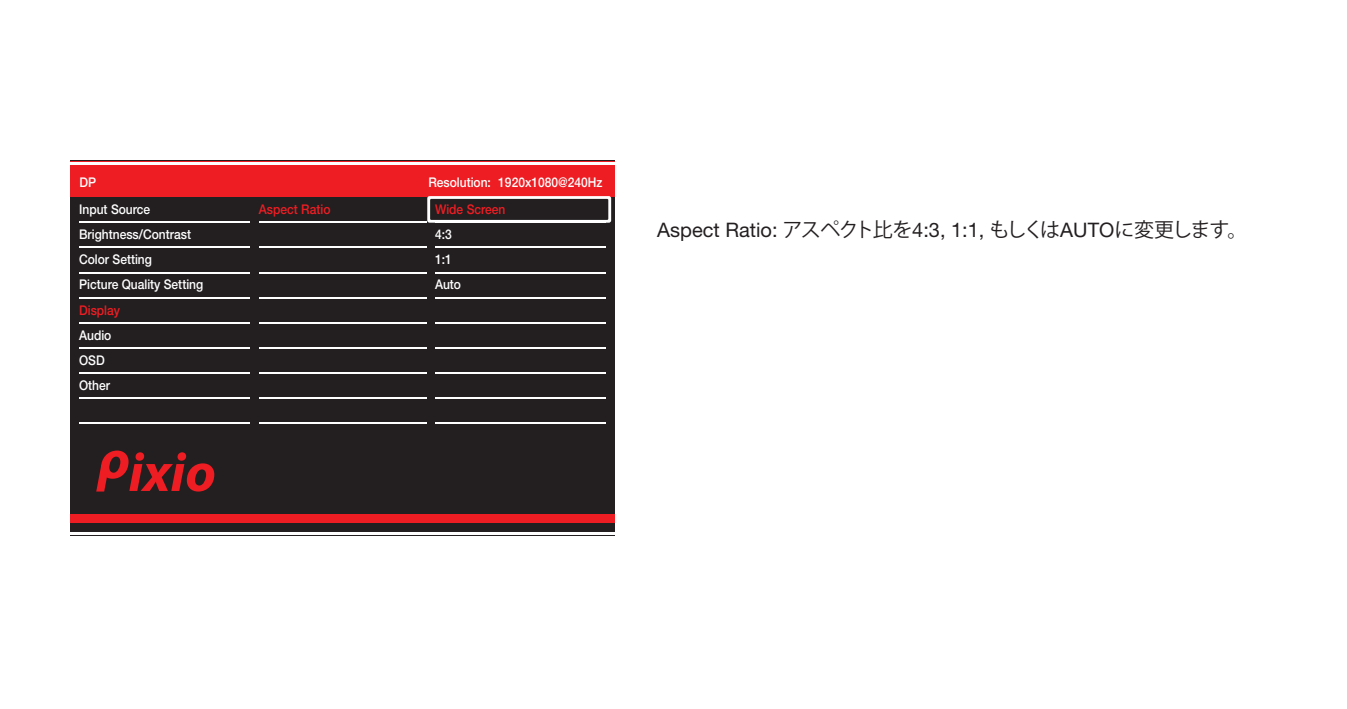
<style>
.page{position:relative;width:1347px;height:709px;background:#fff}
.page>*{position:absolute;margin:0;border:0;box-sizing:border-box;transform-origin:0 0}
.t1{font:20px "Helvetica Neue";color:#231f20}
.t2{font:500 13.25px/25.2px "Helvetica Neue";color:#fff;scale:.9 1}
.t3{font:500 13.25px "Helvetica Neue";color:#ee1d23;scale:.9 1}
.s1{font-family:"Koz Go Pro"}
</style>
<div class="page">
<div style="left:70px;top:161px;width:544px;height:375px;background:#231f20"></div>
<div style="left:70px;top:161px;width:544px;height:35px;background:#ee1d23"></div>
<div style="left:70px;top:514px;width:544px;height:9px;background:#ee1d23"></div>
<svg style="left:96px;top:450px;width:118px;height:41px"></svg>
<hr style="left:71px;top:162px;width:543px;height:1px;background:#fff">
<hr style="left:71px;top:164px;width:543px;height:1px;background:#fff">
<hr style="left:79px;top:247px;width:171px;height:1px;background:#fff">
<hr style="left:79px;top:272px;width:171px;height:1px;background:#fff">
<hr style="left:79px;top:297px;width:171px;height:1px;background:#fff">
<hr style="left:79px;top:322px;width:171px;height:1px;background:#fff">
<hr style="left:79px;top:347px;width:171px;height:2px;background:#fff">
<hr style="left:79px;top:372px;width:171px;height:2px;background:#fff">
<hr style="left:79px;top:397px;width:171px;height:2px;background:#fff">
<hr style="left:79px;top:423px;width:171px;height:1px;background:#fff">
<hr style="left:79px;top:221px;width:171px;height:2px;background:#fff">
<hr style="left:435px;top:247px;width:171px;height:1px;background:#fff">
<hr style="left:435px;top:272px;width:171px;height:1px;background:#fff">
<hr style="left:435px;top:297px;width:171px;height:1px;background:#fff">
<hr style="left:435px;top:322px;width:171px;height:1px;background:#fff">
<hr style="left:435px;top:347px;width:171px;height:2px;background:#fff">
<hr style="left:435px;top:372px;width:171px;height:2px;background:#fff">
<hr style="left:435px;top:397px;width:171px;height:2px;background:#fff">
<hr style="left:435px;top:423px;width:171px;height:1px;background:#fff">
<hr style="left:71px;top:532px;width:543px;height:1px;background:#fff">
<hr style="left:71px;top:533px;width:543px;height:1px;background:#fff">
<svg style="left:427px;top:196px;width:184px;height:27px"></svg>
<hr style="left:259px;top:247px;width:167px;height:1px;background:#fff">
<hr style="left:259px;top:272px;width:167px;height:1px;background:#fff">
<hr style="left:259px;top:297px;width:167px;height:1px;background:#fff">
<hr style="left:259px;top:322px;width:167px;height:1px;background:#fff">
<hr style="left:259px;top:347px;width:167px;height:2px;background:#fff">
<hr style="left:259px;top:372px;width:167px;height:2px;background:#fff">
<hr style="left:259px;top:397px;width:167px;height:2px;background:#fff">
<hr style="left:259px;top:423px;width:167px;height:1px;background:#fff">
<hr style="left:259px;top:221px;width:167px;height:2px;background:#fff">
<p class="t2" style="left:79px;top:169px;width:20px">DP</p>
<p class="t2" style="left:428px;top:169px;width:195px">Resolution: 1920x1080@240Hz</p>
<p class="t2" style="left:79px;top:196px;width:80px">Input Source</p>
<p class="t2" style="left:79px;top:247px;width:82px">Color Setting</p>
<p class="t3" style="left:259px;top:201px;width:81px">Aspect Ratio</p>
<p class="t3" style="left:435px;top:201px;width:80px">Wide Screen</p>
<p class="t2" style="left:79px;top:222px;width:126px">Brightness/Contrast</p>
<p class="t2" style="left:435px;top:222px;width:20px">4:3</p>
<p class="t2" style="left:79px;top:272px;width:139px">Picture Quality Setting</p>
<p class="t3" style="left:79px;top:302px;width:47px">Display</p>
<p class="t2" style="left:79px;top:322px;width:37px">Audio</p>
<p class="t2" style="left:435px;top:247px;width:20px">1:1</p>
<p class="t2" style="left:435px;top:272px;width:30px">Auto</p>
<p class="t2" style="left:79px;top:347px;width:36px">OSD<br>Other</p>
<h1 class="t1" style="left:657px;top:218px;width:592px">Aspect Ratio: <span class="s1">アスペクト比を</span>4:3, 1:1, <span class="s1">もしくは</span>AUTO<span class="s1">に変更します。</span></h1>
</div>
